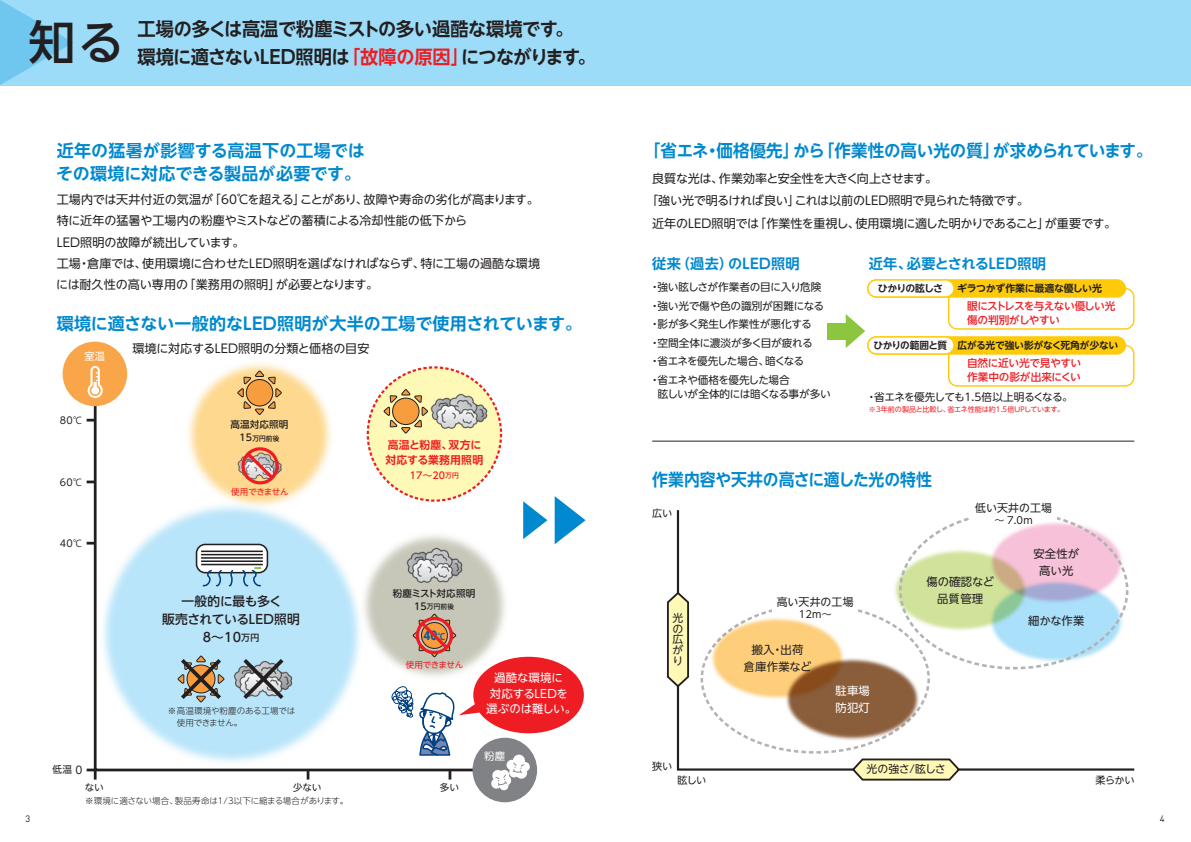
<style>
.page{position:relative;width:1191px;height:842px;background:#fff}
.page>*{position:absolute;margin:0;border:0;box-sizing:border-box;transform-origin:0 0}
.t1{font:500 46.8px "UD Shin Go NT Pro";color:#231f20}
.t2{font:700 18.8px/28.3px "UD Shin Go NT Pro De";letter-spacing:-.02em;color:#231f20}
.t3{font:700 17px/22.7px "UD Shin Go NT Pro De";color:#0089cf}
.t4{font:700 17px "UD Shin Go NT Pro De";color:#0089cf;scale:.93 1}
.t5{font:700 14.2px "UD Shin Go NT Pro De";letter-spacing:.02em;color:#0089cf}
.t6{font:500 12.7px/18.1px "UD Shin Go NT Pro";letter-spacing:-.015em;color:#231f20;text-align:center}
.t7{font:12px/21.3px "UD Shin Go NT Pro";letter-spacing:-.01em;color:#231f20}
.t8{font:12px "UD Shin Go NT Pro";letter-spacing:-.05em;color:#231f20}
.t9{font:700 11.7px "UD Shin Go NT Pro";color:#015aaa;scale:.9 1}
.t10{font:11.4px/15.6px "UD Shin Go NT Pro";letter-spacing:-.01em;color:#fff;text-align:center}
.t11{font:11.3px/17px "UD Shin Go NT Pro";letter-spacing:.015em;color:#231f20;text-align:center}
.t12{font:11.3px/17px "UD Shin Go NT Pro";letter-spacing:.02em;color:#fff}
.t13{font:10.9px/10.7px "UD Shin Go NT Pro";letter-spacing:.005em;color:#231f20;text-align:justify}
.t14{font:700 10.8px/15.4px "UD Shin Go NT Pro De";letter-spacing:.02em;color:#ee1d23}
.t15{font:10.6px/18.4px "UD Shin Go NT Pro";letter-spacing:-.035em;color:#231f20}
.t16{font:500 10.6px/13.5px "UD Shin Go NT Pro";letter-spacing:-.055em;color:#ee1d23}
.t17{font:500 10.6px/13.5px "UD Shin Go NT Pro";letter-spacing:-.015em;color:#ee1d23}
.t18{font:10.5px "UD Shin Go NT Pro";color:#fff}
.t19{font:10.1px "UD Shin Go NT Pro";letter-spacing:-.05em;color:#231f20}
.t20{font:10.1px "UD Shin Go NT Pro";color:#fff}
.t21{font:700 9.9px "UD Shin Go NT Pro De";letter-spacing:-.03em;color:#231f20}
.t22{font:9.9px "UD Shin Go NT Pro";color:#231f20}
.t23{font:700 9.9px "UD Shin Go NT Pro De";letter-spacing:-.09em;color:#231f20}
.t24{font:9.6px "UD Shin Go NT Pro";letter-spacing:.01em;color:#231f20}
.t25{font:500 9.5px "UD Shin Go NT Pro";letter-spacing:-.015em;color:#231f20}
.t26{font:500 9.5px "UD Shin Go NT Pro";color:#ee1d23}
.t27{font:500 9.5px "UD Shin Go NT Pro";letter-spacing:.02em;color:#231f20}
.t28{font:9.2px "DIN";color:#231f20}
.t29{font:300 8.5px "UD Shin Go NT Pro";letter-spacing:-.015em;color:#231f20}
.t30{font:8.5px "UD Shin Go NT Pro";letter-spacing:-.035em;color:#ee1d23}
.t31{font:300 8.5px "UD Shin Go NT Pro";letter-spacing:-.04em;color:#231f20}
.t32{font:7.1px "UD Shin Go NT Pro";letter-spacing:-.02em;color:#ee1d23}
.t33{font:500 6.7px "UD Shin Go NT Pro";letter-spacing:.02em;color:#231f20}
.s1{color:#ee1d23}
.s2{font-family:"Koz Go Pr 6 N"}
.s3{font-size:10.6px}
.s4{font-size:9.5px}
.s5{font-size:8.9px}
.s6{font-size:6.7px}
.s7{font-family:"Koz Go Pr 6 N";font-size:9px}
</style>
<div class="page">
<div style="left:0;top:0;width:1191px;height:85px;background:#9cdcf8"></div>
<svg style="left:0;top:0;width:74px;height:85px"></svg>
<div style="left:948px;top:345px;width:186px;height:42px;border:1px solid #feca0a;border-radius:9px"></div>
<div style="left:948px;top:288px;width:186px;height:42px;border:1px solid #feca0a;border-radius:9px"></div>
<svg style="left:92px;top:379px;width:394px;height:394px"></svg>
<img style="left:86px;top:473px;width:306px;height:307px">
<div style="left:472px;top:738px;width:65px;height:64px;background:#808285;border-radius:50%"></div>
<svg style="left:491px;top:754px;width:39px;height:36px"></svg>
<div style="left:368px;top:367px;width:133px;height:134px;background:#fff9b8;border-radius:50%"></div>
<div style="left:473px;top:657px;width:111px;height:76px;background:#ee1d23;border-radius:50%"></div>
<svg style="left:87px;top:419px;width:8px;height:2px"></svg>
<svg style="left:87px;top:481px;width:8px;height:2px"></svg>
<svg style="left:87px;top:542px;width:8px;height:2px"></svg>
<svg style="left:448px;top:771px;width:3px;height:8px"></svg>
<svg style="left:307px;top:771px;width:2px;height:8px"></svg>
<svg style="left:87px;top:769px;width:10px;height:10px"></svg>
<svg style="left:196px;top:544px;width:71px;height:29px"></svg>
<div style="left:196px;top:544px;width:72px;height:29px;border:2px solid #231f20;border-radius:9px"></div>
<hr style="left:201px;top:550px;width:62px;height:2px;background:#231f20">
<hr style="left:201px;top:554px;width:62px;height:1px;background:#231f20">
<hr style="left:201px;top:557px;width:62px;height:2px;background:#231f20">
<hr style="left:201px;top:560px;width:62px;height:2px;background:#231f20">
<hr style="left:201px;top:564px;width:62px;height:1px;background:#231f20">
<svg style="left:202px;top:568px;width:33px;height:19px"></svg>
<svg style="left:241px;top:567px;width:21px;height:20px"></svg>
<svg style="left:383px;top:388px;width:45px;height:46px"></svg>
<img style="left:431px;top:392px;width:57px;height:37px">
<svg style="left:390px;top:708px;width:93px;height:49px"></svg>
<svg style="left:676px;top:510px;width:459px;height:261px"></svg>
<svg style="left:667px;top:590px;width:23px;height:99px"></svg>
<svg style="left:856px;top:757px;width:105px;height:24px"></svg>
<img style="left:753px;top:625px;width:200px;height:149px">
<div style="left:63px;top:342px;width:64px;height:64px;background:#f9a64a;border-radius:50%"></div>
<svg style="left:88px;top:366px;width:15px;height:32px"></svg>
<svg style="left:177px;top:635px;width:48px;height:87px;background:#aabfc4"></svg>
<svg style="left:554px;top:496px;width:31px;height:48px"></svg>
<svg style="left:523px;top:501px;width:24px;height:28px"></svg>
<div style="left:827px;top:323px;width:21px;height:16px;background:#8bc63e"></div>
<hr style="left:652px;top:441px;width:482px;height:1px;background:#231f20">
<img style="left:860px;top:516px;width:96px;height:149px">
<img style="left:956px;top:510px;width:179px;height:37px">
<img style="left:956px;top:547px;width:179px;height:148px">
<div style="left:971px;top:504px;width:85px;height:16px;background:#fff"></div>
<img style="left:233px;top:659px;width:61px;height:40px">
<svg style="left:239px;top:655px;width:48px;height:48px;background:#9cacb5"></svg>
<img style="left:156px;top:363px;width:207px;height:174px">
<svg style="left:236px;top:370px;width:47px;height:46px;background:#e1b06a"></svg>
<svg style="left:237px;top:443px;width:46px;height:41px;background:#e1a081"></svg>
<img style="left:331px;top:502px;width:206px;height:206px">
<img style="left:406px;top:546px;width:58px;height:38px">
<svg style="left:411px;top:595px;width:46px;height:81px;background:#ceaa96"></svg>
<div style="left:867px;top:279px;width:259px;height:19px;background:#feca0a;border-radius:9px"></div>
<svg style="left:867px;top:279px;width:87px;height:19px;background:#fef4cd"></svg>
<div style="left:867px;top:336px;width:259px;height:19px;background:#feca0a;border-radius:9px"></div>
<svg style="left:845px;top:314px;width:109px;height:41px"></svg>
<h1 class="t1" style="left:28px;top:4px;width:97px">知る</h1>
<h2 class="t2" style="left:137px;top:14px;width:459px">工場の多くは高温で粉塵ミストの多い過酷な環境です。環境に適さないLED照明は<span class="s1">「故障の原因」</span>につながります。</h2>
<h3 class="t3" style="left:56px;top:139px;width:310px">近年の猛暑が影響する高温下の工場ではその環境に対応できる製品が必要です。</h3>
<h3 class="t3" style="left:644px;top:139px;width:510px">「省エネ・価格優先」から「作業性の高い光の質」が求められています。</h3>
<p class="t8" style="left:652px;top:168px;width:287px">良質な光は、作業効率と安全性を大きく向上させます。</p>
<p class="t7" style="left:646px;top:190px;width:384px">「強い光で明るければ良い」これは以前のLED照明で見られた特徴です。</p>
<p class="t7" style="left:652px;top:213px;width:465px">近年のLED照明では「作業性を重視し、使用環境に適した明かりであること」が重要です。</p>
<p class="t5" style="left:652px;top:252px;width:149px">従来（過去）のLED照明</p>
<p class="t15" style="left:649px;top:278px;width:176px">・強い眩しさが作業者の目に入り危険・強い光で傷や色の識別が困難になる・影が多く発生し作業性が悪化する・空間全体に濃淡が多く目が疲れる・省エネを優先した場合、暗くなる<br>・省エネや価格を優先した場合</p>
<p class="t15" style="left:658px;top:384px;width:175px">眩しいが全体的には暗くなる事が多い</p>
<p class="t7" style="left:56px;top:188px;width:485px">工場内では天井付近の気温が「60℃を超える」ことがあり、故障や寿命の劣化が高まります。特に近年の猛暑や工場内の粉塵やミストなどの蓄積による冷却性能の低下から<br>LED照明の故障が続出しています。<br>工場・倉庫では、使用環境に合わせたLED照明を選ばなければならず、特に工場の過酷な環境には耐久性の高い専用の「業務用の照明」が必要となります。</p>
<p class="t5" style="left:869px;top:252px;width:179px">近年、必要とされるLED照明</p>
<p class="t23" style="left:877px;top:280px;width:67px">ひかりの眩しさ</p>
<p class="t21" style="left:957px;top:280px;width:146px">ギラつかず作業に最適な優しい光</p>
<p class="t16" style="left:967px;top:299px;width:150px">眼にストレスを与えない優しい光傷の判別がしやすい</p>
<h3 class="t3" style="left:57px;top:311px;width:527px">環境に適さない一般的なLED照明が大半の工場で使用されています。</h3>
<p class="t7" style="left:132px;top:338px;width:238px">環境に対応するLED照明の分類と価格の目安</p>
<p class="t21" style="left:873px;top:337px;width:246px">ひかりの範囲と質 広がる光で強い影がなく死角が少ない</p>
<p class="t20" style="left:84px;top:348px;width:22px">室温</p>
<p class="t17" style="left:967px;top:356px;width:116px">自然に近い光で見やすい作業中の影が出来にくい</p>
<p class="t15" style="left:866px;top:388px;width:208px">・省エネを優先しても1.5倍以上明るくなる。</p>
<p class="t32" style="left:869px;top:404px;width:197px">※3年前の製品と比較し、省エネ性能は約1.5倍UPしています。</p>
<p class="t24" style="left:60px;top:412px;width:24px">80<span class="s2">℃</span></p>
<p class="t24" style="left:60px;top:474px;width:24px">60<span class="s2">℃</span></p>
<p class="t24" style="left:60px;top:535px;width:24px">40<span class="s2">℃</span></p>
<p class="t24" style="left:53px;top:762px;width:31px">低温 <span class="s3">0</span></p>
<p class="t27" style="left:230px;top:417px;width:60px">高温対応照明</p>
<p class="t33" style="left:239px;top:432px;width:42px"><span class="s4">15</span>万円前後</p>
<p class="t30" style="left:231px;top:485px;width:59px">使用できません</p>
<p class="t6" style="left:162px;top:592px;width:139px">一般的に最も多く<br>販売されているLED照明<br>8～10<span class="s5">万円</span></p>
<p class="t14" style="left:385px;top:437px;width:99px">高温と粉塵、双方に対応する業務用照明</p>
<p class="t26" style="left:410px;top:467px;width:50px">17～20<span class="s6">万円</span></p>
<p class="t25" style="left:393px;top:586px;width:84px">粉塵ミスト対応照明</p>
<p class="t33" style="left:414px;top:601px;width:42px"><span class="s4">15</span>万円前後</p>
<p class="t9" style="left:423px;top:626px;width:26px">40<span class="s7">℃</span></p>
<p class="t30" style="left:406px;top:658px;width:59px">使用できません</p>
<p class="t10" style="left:490px;top:670px;width:80px">過酷な環境に対応するLEDを</p>
<p class="t29" style="left:168px;top:704px;width:129px">※高温環境や粉塵のある工場では</p>
<p class="t10" style="left:486px;top:701px;width:92px">選ぶのは難しい。</p>
<p class="t31" style="left:168px;top:716px;width:76px">　使用できません。</p>
<p class="t18" style="left:484px;top:747px;width:23px">粉塵</p>
<p class="t24" style="left:85px;top:779px;width:20px">ない</p>
<p class="t24" style="left:293px;top:779px;width:30px">少ない</p>
<p class="t24" style="left:440px;top:779px;width:21px">多い</p>
<p class="t29" style="left:85px;top:794px;width:265px">※環境に適さない場合、製品寿命は1/3以下に縮まる場合があります。</p>
<h3 class="t4" style="left:652px;top:465px;width:302px">作業内容や天井の高さに適した光の特性</h3>
<p class="t19" style="left:652px;top:505px;width:22px">広い</p>
<p class="t13" style="left:975px;top:502px;width:78px">低い天井の工場</p>
<p class="t22" style="left:994px;top:513px;width:40px">～ 7.0ｍ</p>
<p class="t13" style="left:672px;top:612px;width:12px">光の広がり</p>
<p class="t13" style="left:776px;top:596px;width:78px">高い天井の工場</p>
<p class="t22" style="left:798px;top:606px;width:34px">12ｍ～</p>
<p class="t11" style="left:743px;top:640px;width:69px">搬入・出荷<br>倉庫作業など</p>
<p class="t12" style="left:835px;top:682px;width:36px">駐車場防犯灯</p>
<p class="t11" style="left:926px;top:573px;width:69px">傷の確認など品質管理</p>
<p class="t11" style="left:1033px;top:545px;width:47px">安全性が高い光</p>
<p class="t11" style="left:1028px;top:612px;width:58px">細かな作業</p>
<p class="t19" style="left:652px;top:758px;width:22px">狭い</p>
<p class="t19" style="left:677px;top:772px;width:30px">眩しい</p>
<p class="t13" style="left:866px;top:763px;width:81px">光の強さ/眩しさ</p>
<p class="t19" style="left:1095px;top:772px;width:41px">柔らかい</p>
<p class="t28" style="left:26px;top:812px;width:6px">3</p>
<p class="t28" style="left:1159px;top:812px;width:6px">4</p>
</div>
